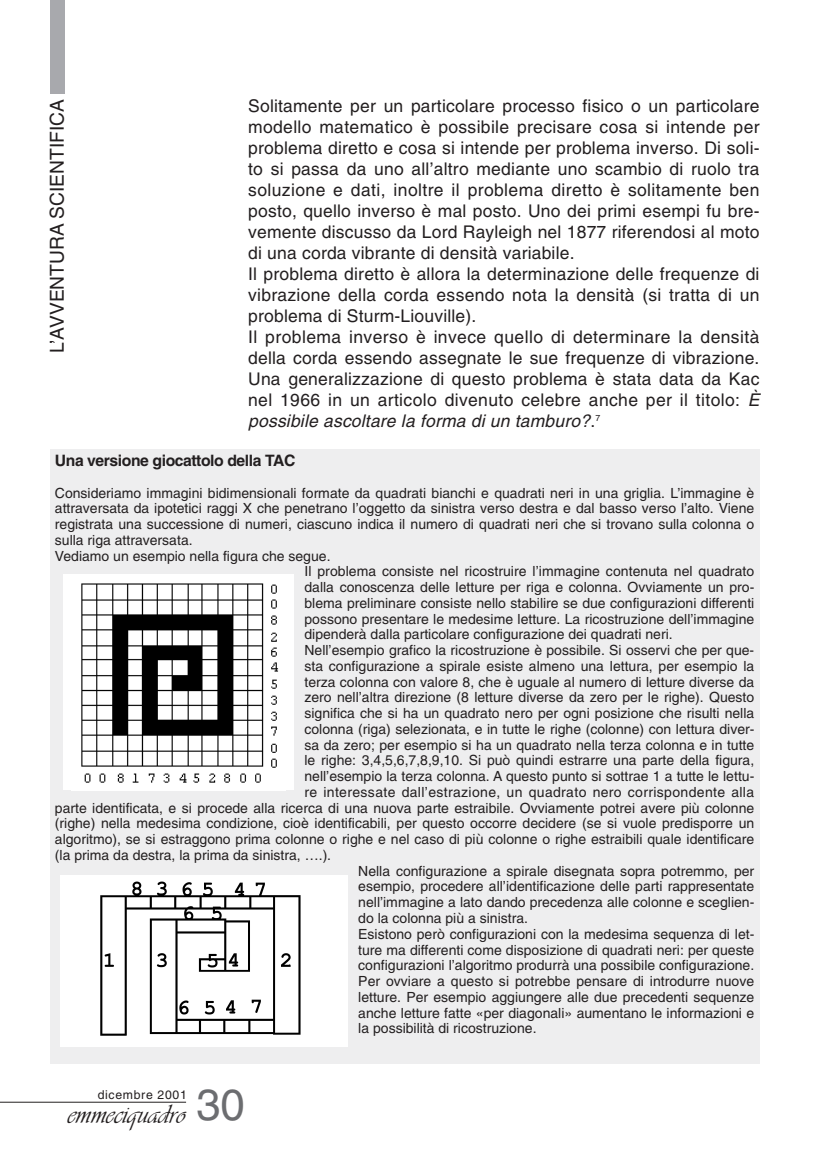
<style>
.page{position:relative;width:834px;height:1166px;background:#fff}
.page>*{position:absolute;margin:0;border:0;box-sizing:border-box;transform-origin:0 0}
.t1{font:28px "Vivaldii";color:#231f20}
.t2{font:19.25px "Helvetica";color:#231f20}
.t3{font:17.5px/21px "Helvetica";letter-spacing:.01em;color:#231f20}
.t4{font:700 15.75px "Helvetica";letter-spacing:-.03em;color:#231f20}
.t5{font:14px "Helvetica";color:#231f20}
.t6{font:14px "Helvetica";letter-spacing:.025em;color:#231f20}
.t7{font:12.25px "Helvetica";letter-spacing:.055em;color:#231f20}
.s1{font-style:italic}
.s2{font-family:"Helvetica";font-size:43.75px;color:#6c6d70}
</style>
<div class="page">
<div style="left:50px;top:0;width:14px;height:94px;background:#a8a9ad"></div>
<hr style="left:0;top:1102px;width:186px;height:1px;background:#231f20">
<div style="left:50px;top:449px;width:709px;height:614px;background:#eeeeef"></div>
<div style="left:64px;top:574px;width:230px;height:216px;background:#fff"></div>
<img style="left:81px;top:583px;width:198px;height:200px">
<div style="left:60px;top:875px;width:288px;height:171px;background:#fff"></div>
<img style="left:100px;top:881px;width:201px;height:155px">
<h2 class="t2" style="left:50px;top:353px;width:256px;rotate:-90deg">L’AVVENTURA SCIENTIFICA</h2>
<p class="t3" style="left:248px;top:97px;width:513px">Solitamente per un particolare processo fisico o un particolare modello matematico è possibile precisare cosa si intende per problema diretto e cosa si intende per problema inverso. Di soli&shy;to si passa da uno all’altro mediante uno scambio di ruolo tra soluzione e dati, inoltre il problema diretto è solitamente ben posto, quello inverso è mal posto. Uno dei primi esempi fu bre&shy;vemente discusso da Lord Rayleigh nel 1877 riferendosi al moto di una corda vibrante di densità variabile.<br>Il problema diretto è allora la determinazione delle frequenze di vibrazione della corda essendo nota la densità (si tratta di un problema di Sturm-Liouville).<br>Il problema inverso è invece quello di determinare la densità della corda essendo assegnate le sue frequenze di vibrazione.<br>Una generalizzazione di questo problema è stata data da Kac nel 1966 in un articolo divenuto celebre anche per il titolo: <span class="s1">È possibile ascoltare la forma di un tamburo?</span>.<sup>7</sup></p>
<p class="t4" style="left:55px;top:454px;width:242px">Una versione giocattolo della TAC</p>
<p class="t5" style="left:55px;top:488px;width:700px">Consideriamo immagini bidimensionali formate da quadrati bianchi e quadrati neri in una griglia. L’immagine è</p>
<p class="t5" style="left:55px;top:503px;width:700px">attraversata da ipotetici raggi X che penetrano l’oggetto da sinistra verso destra e dal basso verso l’alto. Viene</p>
<p class="t5" style="left:55px;top:519px;width:700px">registrata una successione di numeri, ciascuno indica il numero di quadrati neri che si trovano sulla colonna o</p>
<p class="t5" style="left:55px;top:535px;width:139px">sulla riga attraversata.</p>
<p class="t5" style="left:55px;top:551px;width:277px">Vediamo un esempio nella figura che segue.</p>
<p class="t5" style="left:304px;top:566px;width:451px">Il problema consiste nel ricostruire l’immagine contenuta nel quadrato</p>
<p class="t5" style="left:304px;top:582px;width:451px">dalla conoscenza delle letture per riga e colonna. Ovviamente un pro-</p>
<p class="t5" style="left:304px;top:598px;width:451px">blema preliminare consiste nello stabilire se due configurazioni differenti</p>
<p class="t5" style="left:304px;top:614px;width:451px">possono presentare le medesime letture. La ricostruzione dell’immagine</p>
<p class="t5" style="left:304px;top:629px;width:369px">dipenderà dalla particolare configurazione dei quadrati neri.</p>
<p class="t5" style="left:304px;top:645px;width:451px">Nell’esempio grafico la ricostruzione è possibile. Si osservi che per que-</p>
<p class="t5" style="left:304px;top:661px;width:451px">sta configurazione a spirale esiste almeno una lettura, per esempio la</p>
<p class="t5" style="left:304px;top:677px;width:451px">terza colonna con valore 8, che è uguale al numero di letture diverse da</p>
<p class="t5" style="left:304px;top:692px;width:451px">zero nell’altra direzione (8 letture diverse da zero per le righe). Questo</p>
<p class="t5" style="left:304px;top:708px;width:451px">significa che si ha un quadrato nero per ogni posizione che risulti nella</p>
<p class="t5" style="left:304px;top:724px;width:451px">colonna (riga) selezionata, e in tutte le righe (colonne) con lettura diver-</p>
<p class="t5" style="left:304px;top:740px;width:451px">sa da zero; per esempio si ha un quadrato nella terza colonna e in tutte</p>
<p class="t5" style="left:304px;top:755px;width:451px">le righe: 3,4,5,6,7,8,9,10. Si può quindi estrarre una parte della figura,</p>
<p class="t5" style="left:304px;top:771px;width:451px">nell’esempio la terza colonna. A questo punto si sottrae 1 a tutte le lettu-</p>
<p class="t6" style="left:304px;top:787px;width:451px">re interessate dall’estrazione, un quadrato nero corrispondente alla</p>
<p class="t5" style="left:55px;top:803px;width:700px">parte identificata, e si procede alla ricerca di una nuova parte estraibile. Ovviamente potrei avere più colonne</p>
<p class="t5" style="left:55px;top:818px;width:700px">(righe) nella medesima condizione, cioè identificabili, per questo occorre decidere (se si vuole predisporre un</p>
<p class="t5" style="left:55px;top:834px;width:700px">algoritmo), se si estraggono prima colonne o righe e nel caso di più colonne o righe estraibili quale identificare</p>
<p class="t5" style="left:55px;top:850px;width:278px">(la prima da destra, la prima da sinistra, ….).</p>
<p class="t5" style="left:358px;top:866px;width:397px">Nella configurazione a spirale disegnata sopra potremmo, per</p>
<p class="t5" style="left:358px;top:881px;width:397px">esempio, procedere all’identificazione delle parti rappresentate</p>
<p class="t5" style="left:358px;top:897px;width:397px">nell’immagine a lato dando precedenza alle colonne e sceglien-</p>
<p class="t5" style="left:358px;top:913px;width:171px">do la colonna più a sinistra.</p>
<p class="t5" style="left:358px;top:929px;width:397px">Esistono però configurazioni con la medesima sequenza di let-</p>
<p class="t5" style="left:358px;top:944px;width:397px">ture ma differenti come disposizione di quadrati neri: per queste</p>
<p class="t5" style="left:358px;top:960px;width:397px">configurazioni l’algoritmo produrrà una possibile configurazione.</p>
<p class="t5" style="left:358px;top:976px;width:397px">Per ovviare a questo si potrebbe pensare di introdurre nuove</p>
<p class="t5" style="left:358px;top:992px;width:397px">letture. Per esempio aggiungere alle due precedenti sequenze</p>
<p class="t5" style="left:358px;top:1007px;width:397px">anche letture fatte «per diagonali» aumentano le informazioni e</p>
<p class="t5" style="left:358px;top:1023px;width:180px">la possibilità di ricostruzione.</p>
<h1 class="t1" style="left:67px;top:1097px;width:179px">emmeciquadro <span class="s2">30</span></h1>
<p class="t7" style="left:98px;top:1090px;width:91px">dicembre 2001</p>
</div>
